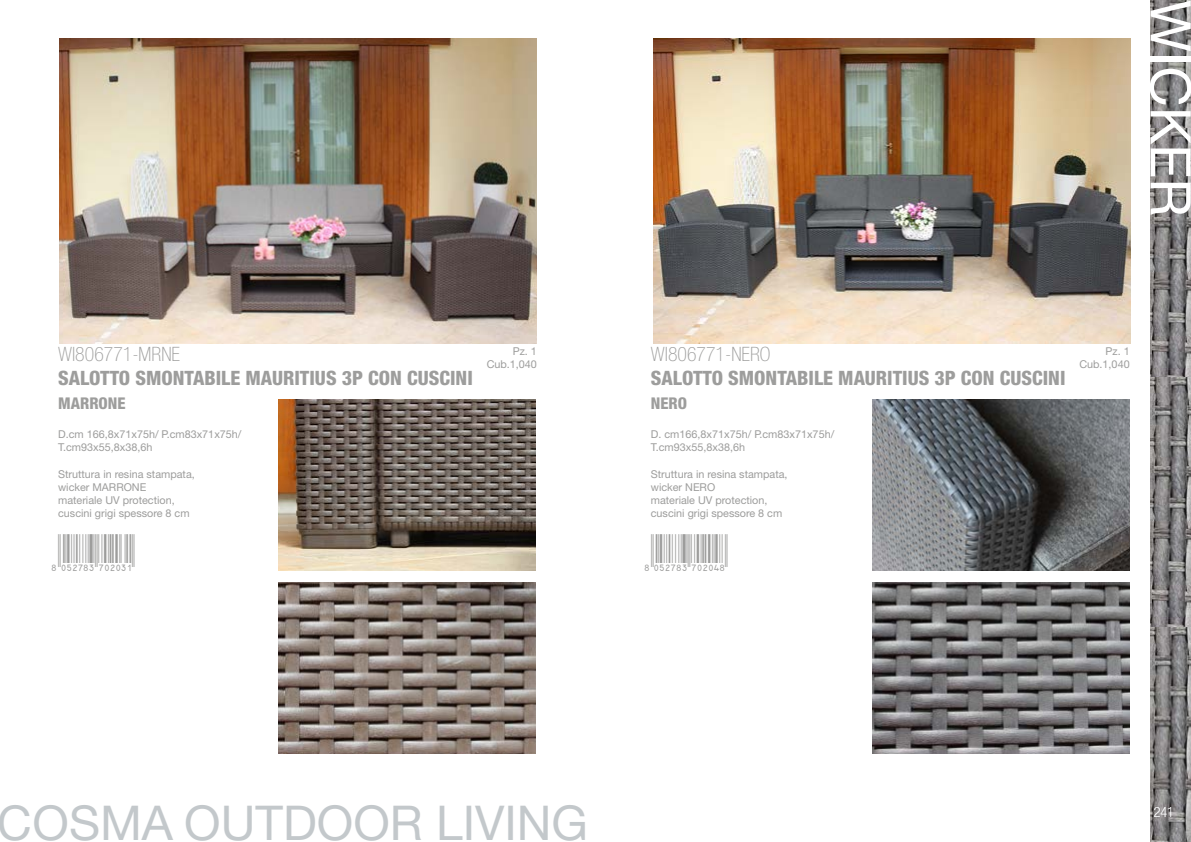
<style>
.page{position:relative;width:1191px;height:842px;background:#fff}
.page>*{position:absolute;margin:0;border:0;box-sizing:border-box;transform-origin:0 0}
.t1{font:56px "Helvetica Neue LT Std";color:#fff}
.t2{font:48px "Helvetica Neue LT Std";color:#c3c8cb}
.t3{font:800 condensed 19.8px "Helvetica Neue LT Std";color:#9d9d9c}
.t4{font:100 condensed 19.8px "Helvetica Neue LT Std";color:#9d9d9c}
.t5{font:800 condensed 16.2px "Helvetica Neue LT Std";color:#9d9d9c}
.t6{font:100 condensed 14px "Helvetica Neue LT Std";color:#fff}
.t7{font:10.8px/13.1px "Helvetica Neue LT Std";color:#9d9d9c}
</style>
<div class="page">
<img style="left:653px;top:38px;width:477px;height:305px">
<img style="left:872px;top:399px;width:257px;height:171px">
<img style="left:872px;top:582px;width:257px;height:172px">
<img style="left:60px;top:38px;width:476px;height:305px">
<img style="left:278px;top:399px;width:257px;height:171px">
<img style="left:278px;top:582px;width:257px;height:172px">
<img style="left:1150px;top:0;width:41px;height:842px">
<h1 class="t1" style="left:1204px;top:0;width:218px;rotate:90deg">WICKER</h1>
<h3 class="t4" style="left:58px;top:343px;width:123px">WI806771-MRNE</h3>
<h3 class="t3" style="left:58px;top:366px;width:416px">SALOTTO SMONTABILE MAURITIUS 3P CON CUSCINI</h3>
<p class="t7" style="left:487px;top:344px;width:52px;text-align:right">Pz. 1<br>Cub.1,040</p>
<h3 class="t4" style="left:651px;top:343px;width:121px">WI806771-NERO</h3>
<h3 class="t3" style="left:651px;top:366px;width:416px">SALOTTO SMONTABILE MAURITIUS 3P CON CUSCINI</h3>
<p class="t7" style="left:1079px;top:344px;width:52px;text-align:right">Pz. 1<br>Cub.1,040</p>
<h3 class="t5" style="left:58px;top:394px;width:69px">MARRONE</h3>
<h3 class="t5" style="left:651px;top:394px;width:38px">NERO</h3>
<p class="t7" style="left:58px;top:428px;width:185px">D.cm 166,8x71x75h/ P.cm83x71x75h/<br>T.cm93x55,8x38,6h</p>
<p class="t7" style="left:58px;top:467px;width:138px">Struttura in resina stampata, wicker MARRONE<br>materiale UV protection, cuscini grigi spessore 8 cm</p>
<p class="t7" style="left:651px;top:428px;width:185px">D. cm166,8x71x75h/ P.cm83x71x75h/<br>T.cm93x55,8x38,6h</p>
<p class="t7" style="left:651px;top:467px;width:138px">Struttura in resina stampata, wicker NERO<br>materiale UV protection, cuscini grigi spessore 8 cm</p>
<h2 class="t2" style="left:-2px;top:794px;width:592px">COSMA OUTDOOR LIVING</h2>
<p class="t6" style="left:1153px;top:805px;width:22px">241</p>
</div>
